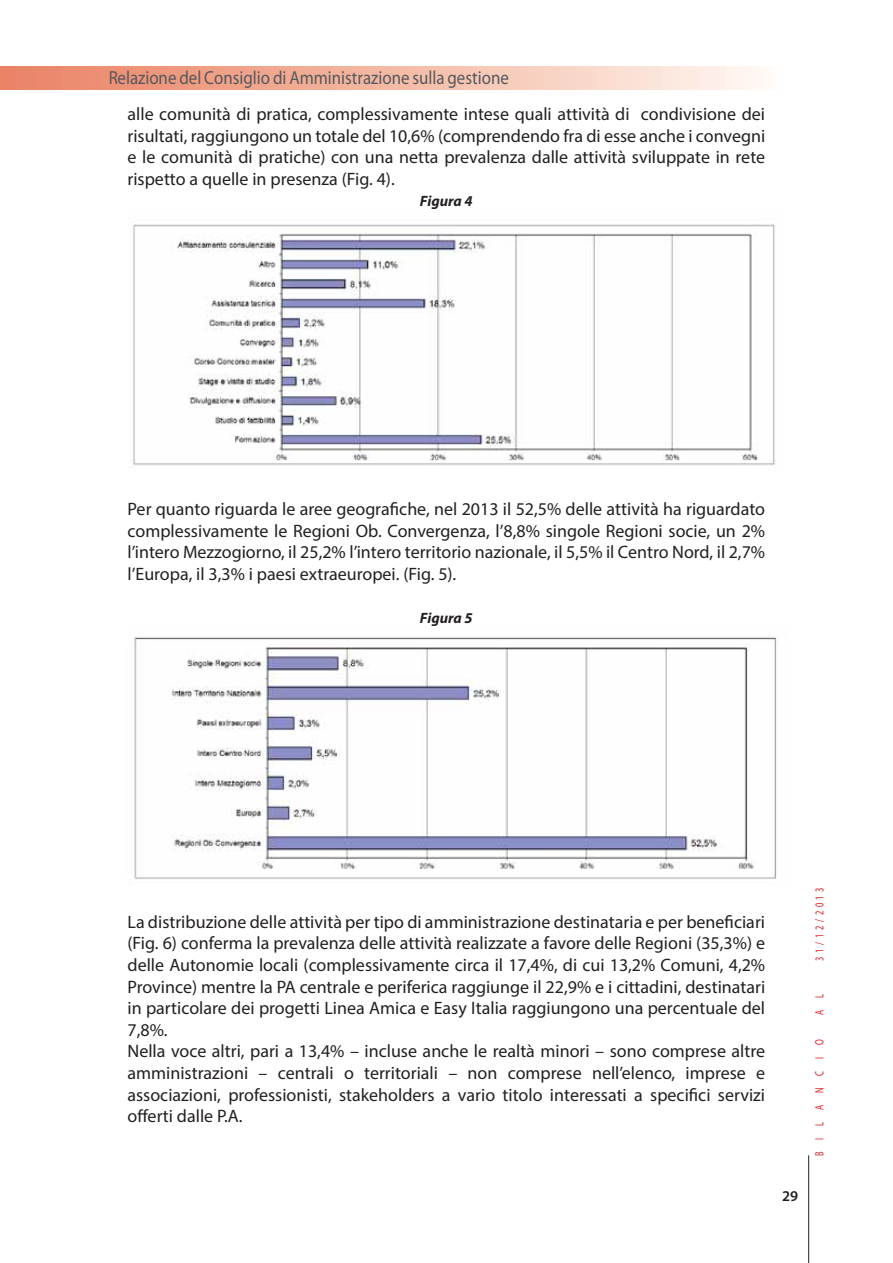
<style>
.page{position:relative;width:893px;height:1263px;background:#fff}
.page>*{position:absolute;margin:0;border:0;box-sizing:border-box;transform-origin:0 0}
.t1{font:500 condensed 18.9px "Futura";color:#56585d;scale:.89 1}
.t2{font:18px/21.6px "Myriad Pro";color:#231f20;text-align:justify}
.t3{font:italic 700 15px "Myriad Pro";color:#231f20}
.t4{font:600 15px "Myriad Pro";color:#231f20}
.t5{font:700 12px "Univers";letter-spacing:1.405em;color:#de1c24;scale:.7 1}
.s1{color:#d62a3a}
</style>
<div class="page">
<hr style="left:808px;top:1155px;width:1px;height:108px;background:#231f20">
<div style="left:0;top:67px;width:892px;height:23px;background:linear-gradient(to right,#ea7f5f,#fff)"></div>
<img style="left:132px;top:224px;width:644px;height:242px">
<img style="left:134px;top:637px;width:642px;height:242px">
<p class="t1" style="left:109px;top:71px;width:451px">Relazione del Consiglio di Amministrazione sulla gestione</p>
<p class="t2" style="left:128px;top:104px;width:639px">alle comunità di pratica, complessivamente intese quali attività di condivisione dei risultati, raggiungono un totale del 10,6% (comprendendo fra di esse anche i convegni e le comunità di pratiche) con una netta prevalenza dalle attività sviluppate in rete rispetto a quelle in presenza (Fig. 4).</p>
<p class="t3" style="left:420px;top:196px;width:54px">Figura 4</p>
<p class="t2" style="left:128px;top:499px;width:639px">Per quanto riguarda le aree geografiche, nel 2013 il 52,5% delle attività ha riguardato complessivamente le Regioni Ob. Convergenza, l’8,8% singole Regioni socie, un 2% l’intero Mezzogiorno, il 25,2% l’intero territorio nazionale, il 5,5% il Centro Nord, il 2,7% l’Europa, il 3,3% i paesi extraeuropei. (Fig. 5).</p>
<p class="t3" style="left:420px;top:612px;width:54px">Figura 5</p>
<p class="t2" style="left:128px;top:912px;width:639px;text-align:left">La distribuzione delle attività per tipo di amministrazione destinataria e per beneficiari (Fig. 6) conferma la prevalenza delle attività realizzate a favore delle Regioni (35,3%) e delle Autonomie locali (complessivamente circa il 17,4%, di cui 13,2% Comuni, 4,2% Province) mentre la PA centrale e periferica raggiunge il 22,9% e i cittadini, destinatari in particolare dei progetti Linea Amica e Easy Italia raggiungono una percentuale del 7,8%.<br>Nella voce altri, pari a 13,4% – incluse anche le realtà minori – sono comprese altre amministrazioni – centrali o territoriali – non comprese nell’elenco, imprese e associazioni, professionisti, stakeholders a vario titolo interessati a specifici servizi offerti dalle P.A.</p>
<p class="t4" style="left:782px;top:1190px;width:18px">29</p>
<p class="t5" style="left:815px;top:961px;width:106px;rotate:-90deg"><span class="s1">3</span>1/12/2013</p>
<p class="t5" style="left:815px;top:1015px;width:31px;rotate:-90deg">A L</p>
<p class="t5" style="left:815px;top:1156px;width:168px;rotate:-90deg"><span class="s1">BI</span>LANCIO</p>
</div>
